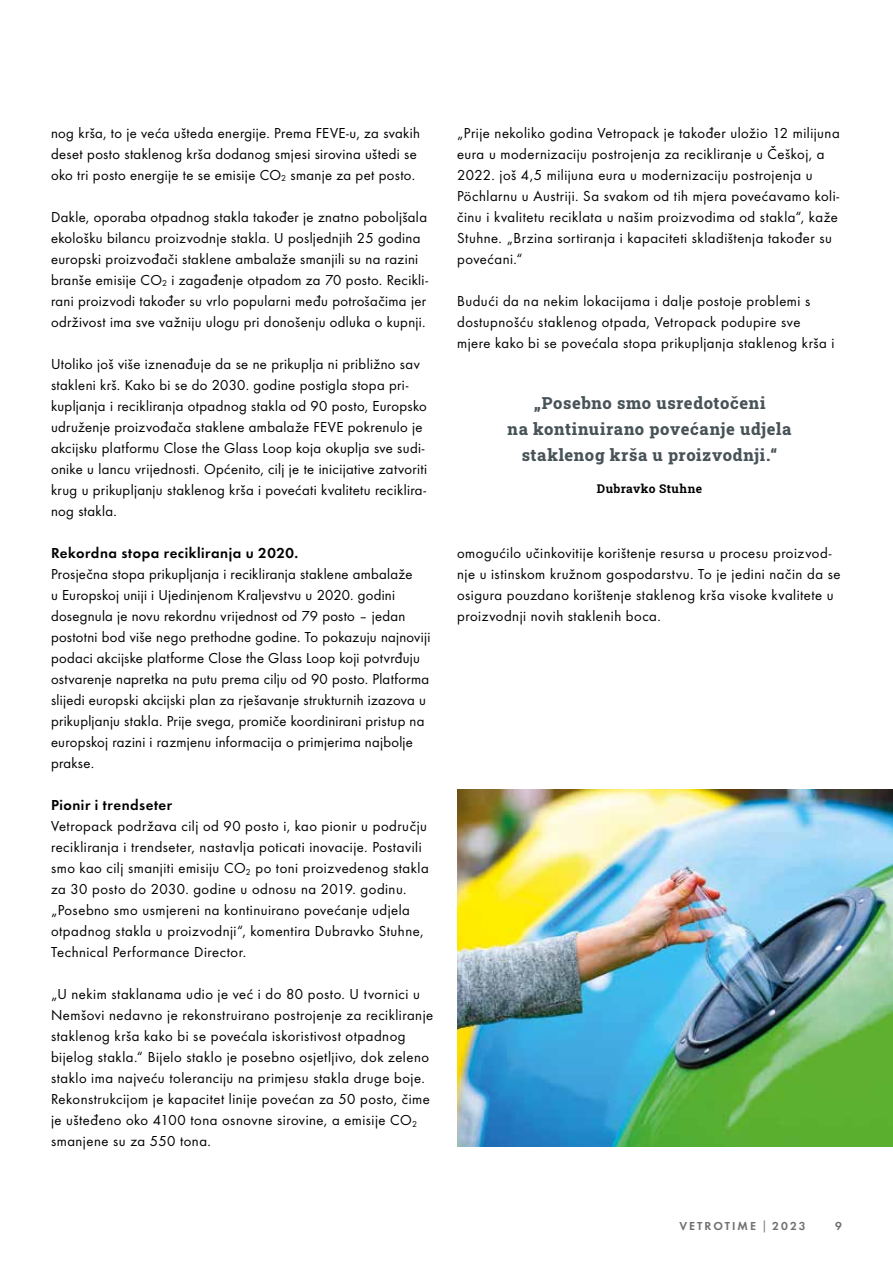
<style>
.page{position:relative;width:893px;height:1263px;background:#fff}
.page>*{position:absolute;margin:0;border:0;box-sizing:border-box;transform-origin:0 0}
.t1{font:800 16.5px/26.2px "Roboto Slab";letter-spacing:.035em;color:#485358;text-align:center}
.t2{font:15px/21px "Futura Boo";letter-spacing:.03em;color:#000}
.t3{font:15px "Futura Dem";letter-spacing:.035em;color:#000}
.t4{font:12px "Futura Dem";letter-spacing:.165em;color:#706f6f}
.t5{font:12px "Roboto Slab";letter-spacing:.03em;color:#000}
.s1{font-family:"Futura Boo";font-size:14.4px}
</style>
<div class="page">
<img style="left:457px;top:789px;width:436px;height:357px">
<p class="t2" style="left:51px;top:122px;width:371px">nog krša, to je veća ušteda energije. Prema FEVE-u, za svakih deset posto staklenog krša dodanog smjesi sirovina uštedi se oko tri posto energije te se emisije CO<sub>2</sub> smanje za pet posto.</p>
<p class="t2" style="left:51px;top:206px;width:379px">Dakle, oporaba otpadnog stakla također je znatno poboljšala ekološku bilancu proizvodnje stakla. U posljednjih 25 godina europski proizvođači staklene ambalaže smanjili su na razini branše emisije CO<sub>2</sub> i zagađenje otpadom za 70 posto. Recikli&shy;rani proizvodi također su vrlo popularni među potrošačima jer održivost ima sve važniju ulogu pri donošenju odluka o kupnji.</p>
<p class="t2" style="left:51px;top:353px;width:378px">Utoliko još više iznenađuje da se ne prikuplja ni približno sav stakleni krš. Kako bi se do 2030. godine postigla stopa pri&shy;kupljanja i recikliranja otpadnog stakla od 90 posto, Europsko udruženje proizvođača staklene ambalaže FEVE pokrenulo je akcijsku platformu Close the Glass Loop koja okuplja sve sudi&shy;onike u lancu vrijednosti. Općenito, cilj je te inicijative zatvoriti krug u prikupljanju staklenog krša i povećati kvalitetu reciklira&shy;nog stakla.</p>
<p class="t3" style="left:51px;top:544px;width:249px">Rekordna stopa recikliranja u 2020.</p>
<p class="t2" style="left:51px;top:563px;width:381px">Prosječna stopa prikupljanja i recikliranja staklene ambalaže<br>u Europskoj uniji i Ujedinjenom Kraljevstvu u 2020. godini dosegnula je novu rekordnu vrijednost od 79 posto – jedan postotni bod više nego prethodne godine. To pokazuju najnoviji podaci akcijske platforme Close the Glass Loop koji potvrđuju ostvarenje napretka na putu prema cilju od 90 posto. Platforma slijedi europski akcijski plan za rješavanje strukturnih izazova u prikupljanju stakla. Prije svega, promiče koordinirani pristup na europskoj razini i razmjenu informacija o primjerima najbolje prakse.</p>
<p class="t3" style="left:51px;top:796px;width:123px">Pionir i trendseter</p>
<p class="t2" style="left:51px;top:815px;width:379px">Vetropack podržava cilj od 90 posto i, kao pionir u području recikliranja i trendseter, nastavlja poticati inovacije. Postavili smo kao cilj smanjiti emisiju CO<sub>2</sub> po toni proizvedenog stakla za 30 posto do 2030. godine u odnosu na 2019. godinu. „Posebno smo usmjereni na kontinuirano povećanje udjela otpadnog stakla u proizvodnji“, komentira Dubravko Stuhne, Technical Performance Director.</p>
<p class="t2" style="left:51px;top:983px;width:384px">„U nekim staklanama udio je već i do 80 posto. U tvornici u Nemšovi nedavno je rekonstruirano postrojenje za recikliranje staklenog krša kako bi se povećala iskoristivost otpadnog bijelog stakla.“ Bijelo staklo je posebno osjetljivo, dok zeleno staklo ima najveću toleranciju na primjesu stakla druge boje.<br>Rekonstrukcijom je kapacitet linije povećan za 50 posto, čime je ušteđeno oko 4100 tona osnovne sirovine, a emisije CO<sub>2 </sub>smanjene su za 550 tona.</p>
<p class="t2" style="left:457px;top:122px;width:384px">„Prije nekoliko godina Vetropack je također uložio 12 milijuna eura u modernizaciju postrojenja za recikliranje u Češkoj, a 2022. još 4,5 milijuna eura u modernizaciju postrojenja u Pöchlarnu u Austriji. Sa svakom od tih mjera povećavamo koli&shy;činu i kvalitetu reciklata u našim proizvodima od stakla“, kaže Stuhne. „Brzina sortiranja i kapaciteti skladištenja također su povećani.“</p>
<p class="t2" style="left:457px;top:290px;width:379px">Budući da na nekim lokacijama i dalje postoje problemi s dostupnošću staklenog otpada, Vetropack podupire sve mjere kako bi se povećala stopa prikupljanja staklenog krša i</p>
<p class="t1" style="left:507px;top:389px;width:286px">„Posebno smo usredotočeni<br>na kontinuirano povećanje udjela staklenog krša u proizvodnji.“</p>
<p class="t5" style="left:597px;top:480px;width:107px">Dubravko Stuhne</p>
<p class="t2" style="left:457px;top:542px;width:385px">omogućilo učinkovitije korištenje resursa u procesu proizvod&shy;nje u istinskom kružnom gospodarstvu. To je jedini način da se osigura pouzdano korištenje staklenog krša visoke kvalitete u proizvodnji novih staklenih boca.</p>
<p class="t4" style="left:679px;top:1219px;width:128px">VETROTIME <span class="s1">|</span> 2023</p>
<p class="t4" style="left:835px;top:1219px;width:8px">9</p>
</div>
